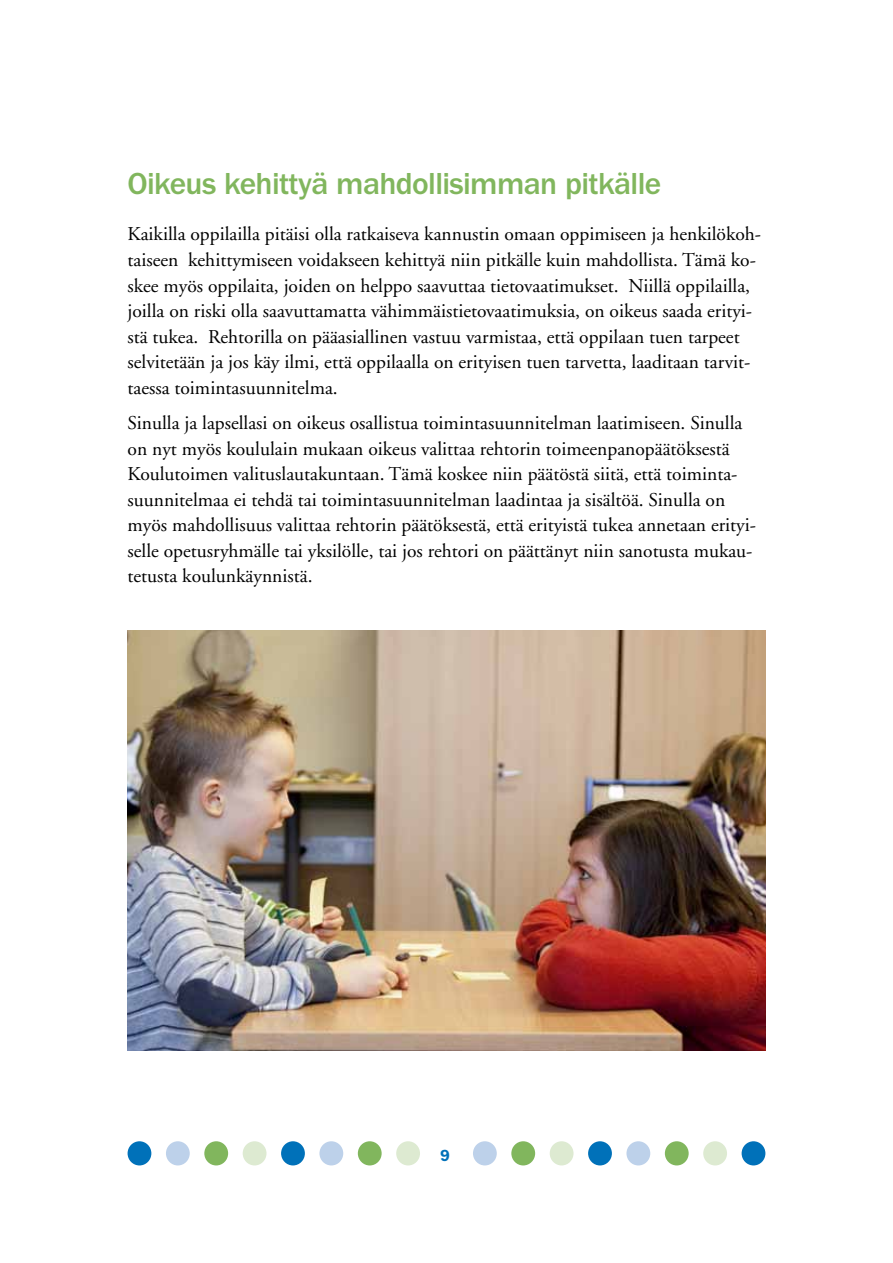
<style>
.page{position:relative;width:893px;height:1263px;background:#fff}
.page>*{position:absolute;margin:0;border:0;box-sizing:border-box;transform-origin:0 0}
.t1{font:500 31.5px "Franklin Gothic LT";letter-spacing:-.02em;color:#81b65d}
.t2{font:19.5px/25.5px "Adobe Garamond LT";color:#000}
.t3{font:600 16.2px "Franklin Gothic LT";color:#0071b9}
</style>
<div class="page">
<div style="left:703px;top:1141px;width:24px;height:24px;background:#ddead1;border-radius:50%"></div>
<div style="left:742px;top:1141px;width:23px;height:24px;background:#0071b9;border-radius:50%"></div>
<div style="left:665px;top:1141px;width:24px;height:24px;background:#81b65d;border-radius:50%"></div>
<div style="left:626px;top:1141px;width:24px;height:24px;background:#bdd1ea;border-radius:50%"></div>
<div style="left:358px;top:1141px;width:24px;height:24px;background:#81b65d;border-radius:50%"></div>
<div style="left:511px;top:1141px;width:24px;height:24px;background:#81b65d;border-radius:50%"></div>
<div style="left:204px;top:1141px;width:24px;height:24px;background:#81b65d;border-radius:50%"></div>
<div style="left:588px;top:1141px;width:24px;height:24px;background:#0071b9;border-radius:50%"></div>
<div style="left:319px;top:1141px;width:24px;height:24px;background:#bdd1ea;border-radius:50%"></div>
<div style="left:166px;top:1141px;width:24px;height:24px;background:#bdd1ea;border-radius:50%"></div>
<div style="left:550px;top:1141px;width:23px;height:24px;background:#ddead1;border-radius:50%"></div>
<div style="left:281px;top:1141px;width:24px;height:24px;background:#0071b9;border-radius:50%"></div>
<div style="left:128px;top:1141px;width:23px;height:24px;background:#0071b9;border-radius:50%"></div>
<div style="left:473px;top:1141px;width:24px;height:24px;background:#bdd1ea;border-radius:50%"></div>
<div style="left:396px;top:1141px;width:24px;height:24px;background:#ddead1;border-radius:50%"></div>
<div style="left:243px;top:1141px;width:23px;height:24px;background:#ddead1;border-radius:50%"></div>
<img style="left:128px;top:630px;width:637px;height:420px">
<h1 class="t1" style="left:128px;top:166px;width:535px">Oikeus kehittyä mahdollisimman pitkälle</h1>
<p class="t2" style="left:128px;top:221px;width:635px">Kaikilla oppilailla pitäisi olla ratkaiseva kannustin omaan oppimiseen ja henkilökoh&shy;taiseen kehittymiseen voidakseen kehittyä niin pitkälle kuin mahdollista. Tämä ko&shy;skee myös oppilaita, joiden on helppo saavuttaa tietovaatimukset. Niillä oppilailla, joilla on riski olla saavuttamatta vähimmäistietovaatimuksia, on oikeus saada erityi&shy;stä tukea. Rehtorilla on pääasiallinen vastuu varmistaa, että oppilaan tuen tarpeet selvitetään ja jos käy ilmi, että oppilaalla on erityisen tuen tarvetta, laaditaan tarvit&shy;taessa toimintasuunnitelma.</p>
<p class="t2" style="left:128px;top:410px;width:630px">Sinulla ja lapsellasi on oikeus osallistua toimintasuunnitelman laatimiseen. Sinulla on nyt myös koululain mukaan oikeus valittaa rehtorin toimeenpanopäätöksestä Koulutoimen valituslautakuntaan. Tämä koskee niin päätöstä siitä, että toiminta&shy;suunnitelmaa ei tehdä tai toimintasuunnitelman laadintaa ja sisältöä. Sinulla on myös mahdollisuus valittaa rehtorin päätöksestä, että erityistä tukea annetaan erityi&shy;selle opetusryhmälle tai yksilölle, tai jos rehtori on päättänyt niin sanotusta mukau&shy;tetusta koulunkäynnistä.</p>
<p class="t3" style="left:440px;top:1146px;width:11px">9</p>
</div>
